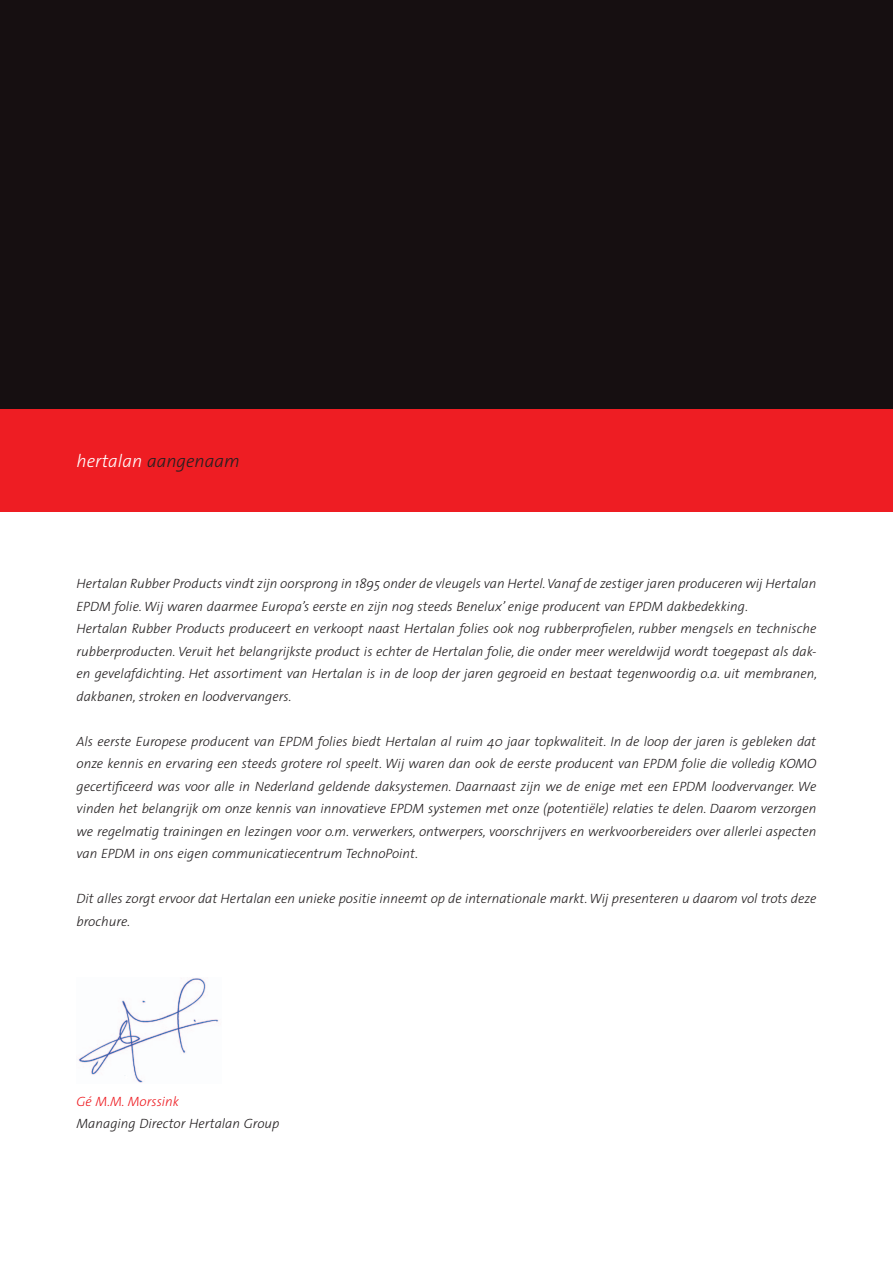
<style>
.page{position:relative;width:893px;height:1263px;background:#fff}
.page>*{position:absolute;margin:0;border:0;box-sizing:border-box;transform-origin:0 0}
.t1{font:italic 300 18px "The Sans";color:#231f20}
.t2{font:italic 300 13.5px/22.5px "The Sans";color:#231f20}
.t3{font:italic 300 13.5px "The Sans";color:#ee1d23}
.s1{color:#fff}
</style>
<div class="page">
<div style="left:0;top:0;width:893px;height:411px;background:#160f11"></div>
<div style="left:0;top:409px;width:893px;height:102px;background:#ee1d23"></div>
<img style="left:78px;top:978px;width:141px;height:105px">
<h1 class="t1" style="left:77px;top:446px;width:165px"><span class="s1">hertalan</span> aangenaam</h1>
<p class="t2" style="left:77px;top:572px;width:742px">Hertalan Rubber Products vindt zijn oorsprong in 1895 onder de vleugels van Hertel. Vanaf de zestiger jaren produceren wij Hertalan EPDM folie. Wij waren daarmee Europa’s eerste en zijn nog steeds Benelux’ enige producent van EPDM dakbedekking.<br>Hertalan Rubber Products produceert en verkoopt naast Hertalan folies ook nog rubberprofielen, rubber mengsels en technische rubberproducten. Veruit het belangrijkste product is echter de Hertalan folie, die onder meer wereldwijd wordt toegepast als dak&shy;en gevelafdichting. Het assortiment van Hertalan is in de loop der jaren gegroeid en bestaat tegenwoordig o.a. uit membranen, dakbanen, stroken en loodvervangers.</p>
<p class="t2" style="left:77px;top:729px;width:741px;text-align:justify">Als eerste Europese producent van EPDM folies biedt Hertalan al ruim 40 jaar topkwaliteit. In de loop der jaren is gebleken dat onze kennis en ervaring een steeds grotere rol speelt. Wij waren dan ook de eerste producent van EPDM folie die volledig KOMO gecertificeerd was voor alle in Nederland geldende daksystemen. Daarnaast zijn we de enige met een EPDM loodvervanger. We vinden het belangrijk om onze kennis van innovatieve EPDM systemen met onze (potentiële) relaties te delen. Daarom verzorgen we regelmatig trainingen en lezingen voor o.m. verwerkers, ontwerpers, voorschrijvers en werkvoorbereiders over allerlei aspecten van EPDM in ons eigen communicatiecentrum TechnoPoint.</p>
<p class="t2" style="left:77px;top:887px;width:741px">Dit alles zorgt ervoor dat Hertalan een unieke positie inneemt op de internationale markt. Wij presenteren u daarom vol trots deze brochure.</p>
<p class="t3" style="left:77px;top:1090px;width:104px">Gé M.M. Morssink</p>
<p class="t2" style="left:77px;top:1112px;width:204px">Managing Director Hertalan Group</p>
</div>
